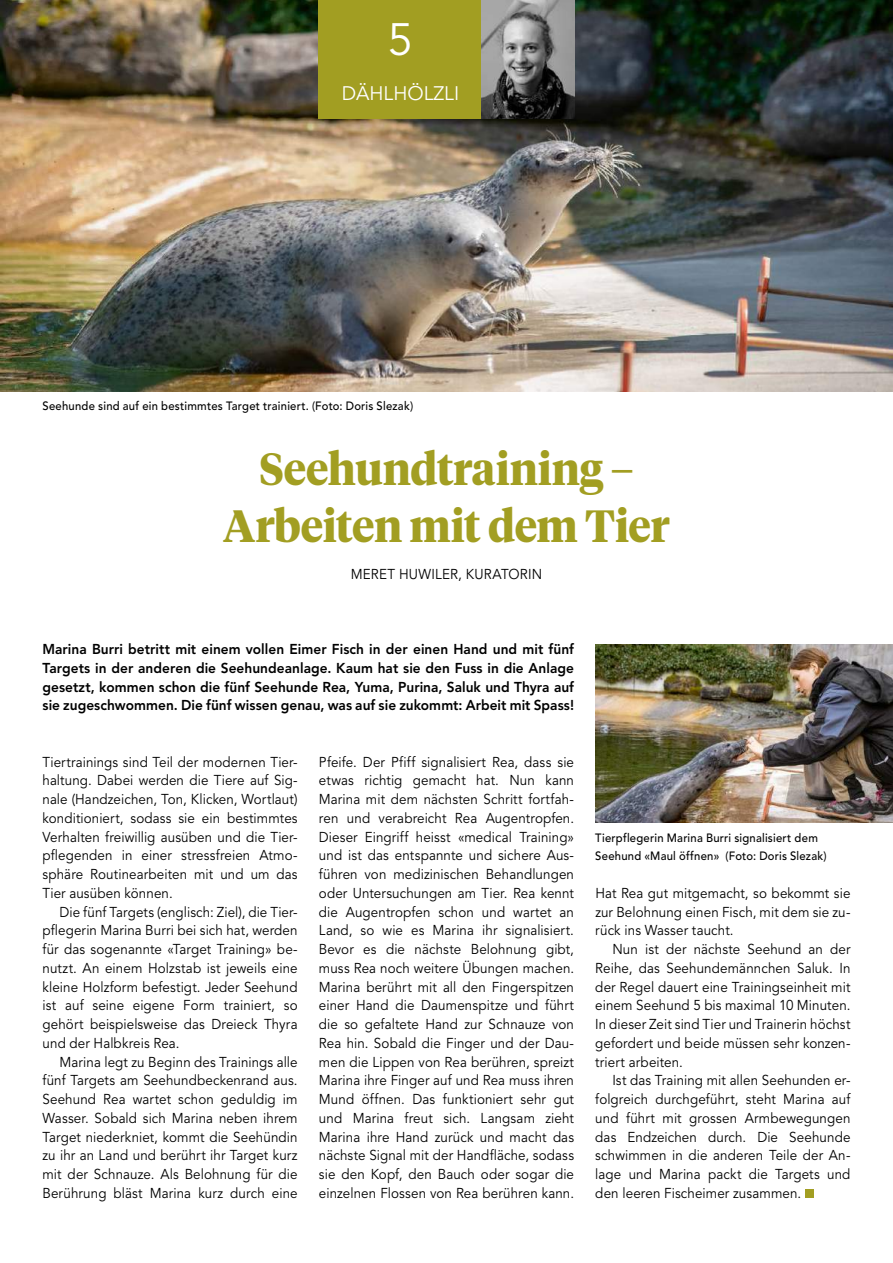
<style>
.page{position:relative;width:893px;height:1263px;background:#fff}
.page>*{position:absolute;margin:0;border:0;box-sizing:border-box;transform-origin:0 0}
.t1{font:700 45px/56.2px "Tiempos Headline";letter-spacing:-.01em;color:#a29e22;text-align:center;scale:.94 1}
.t2{font:45px "Avenir LT Std";color:#fff}
.t3{font:19.5px "Avenir LT Std";color:#fff}
.t4{font:14.25px/18.8px "Avenir LT Std";letter-spacing:.01em;color:#000;text-align:justify;scale:.94 1}
.t5{font:800 14.25px/18.8px "Avenir LT Std";letter-spacing:.005em;color:#000;text-align:justify;scale:.96 1}
.t6{font:500 12px/18.8px "Avenir LT Std";letter-spacing:.02em;color:#000;scale:.94 1}
</style>
<div class="page">
<img style="left:0;top:0;width:893px;height:392px">
<div style="left:319px;top:0;width:163px;height:118px;background:#a29e22"></div>
<img style="left:482px;top:0;width:92px;height:118px">
<div style="left:805px;top:1189px;width:8px;height:9px;background:#a29e22"></div>
<img style="left:595px;top:644px;width:298px;height:179px">
<h1 class="t2" style="left:388px;top:14px;width:27px">5</h1>
<h2 class="t3" style="left:342px;top:82px;width:119px">DÄHLHÖLZLI</h2>
<p class="t6" style="left:43px;top:397px;width:396px">Seehunde sind auf ein bestimmtes Target trainiert. (Foto: Doris Slezak)</p>
<h1 class="t1" style="left:223px;top:439px;width:477px">Seehundtraining –<br>Arbeiten mit dem Tier</h1>
<p class="t4" style="left:351px;top:565px;width:205px">MERET HUWILER, KURATORIN</p>
<p class="t5" style="left:43px;top:640px;width:555px">Marina Burri betritt mit einem vollen Eimer Fisch in der einen Hand und mit fünf Targets in der anderen die Seehundeanlage. Kaum hat sie den Fuss in die Anlage gesetzt, kommen schon die fünf Seehunde Rea, Yuma, Purina, Saluk und Thyra auf sie zugeschwommen. Die fünf wissen genau, was auf sie zukommt: Arbeit mit Spass!</p>
<p class="t4" style="left:43px;top:753px;width:273px">Tiertrainings sind Teil der modernen Tier&shy;haltung. Dabei werden die Tiere auf Sig&shy;nale (Handzeichen, Ton, Klicken, Wortlaut) konditioniert, sodass sie ein bestimmtes Verhalten freiwillig ausüben und die Tier&shy;pflegenden in einer stressfreien Atmo&shy;sphäre Routinearbeiten mit und um das Tier ausüben können.</p>
<p class="t4" style="left:43px;top:903px;width:273px;text-indent:17px">Die fünf Targets (englisch: Ziel), die Tier&shy;pflegerin Marina Burri bei sich hat, werden für das sogenannte «Target Training» be&shy;nutzt. An einem Holzstab ist jeweils eine kleine Holzform befestigt. Jeder Seehund ist auf seine eigene Form trainiert, so gehört beispielsweise das Dreieck Thyra und der Halbkreis Rea.</p>
<p class="t4" style="left:43px;top:1053px;width:273px;text-indent:17px">Marina legt zu Beginn des Trainings alle fünf Targets am Seehundbeckenrand aus.<br>Seehund Rea wartet schon geduldig im Wasser. Sobald sich Marina neben ihrem Target niederkniet, kommt die Seehündin zu ihr an Land und berührt ihr Target kurz mit der Schnauze. Als Belohnung für die Berührung bläst Marina kurz durch eine</p>
<p class="t4" style="left:319px;top:753px;width:273px">Pfeife. Der Pfiff signalisiert Rea, dass sie etwas richtig gemacht hat. Nun kann Marina mit dem nächsten Schritt fortfah&shy;ren und verabreicht Rea Augentropfen.<br>Dieser Eingriff heisst «medical Training» und ist das entspannte und sichere Aus&shy;führen von medizinischen Behandlungen oder Untersuchungen am Tier. Rea kennt die Augentropfen schon und wartet an Land, so wie es Marina ihr signalisiert.<br>Bevor es die nächste Belohnung gibt, muss Rea noch weitere Übungen machen.<br>Marina berührt mit all den Fingerspitzen einer Hand die Daumenspitze und führt die so gefaltete Hand zur Schnauze von Rea hin. Sobald die Finger und der Dau&shy;men die Lippen von Rea berühren, spreizt Marina ihre Finger auf und Rea muss ihren Mund öffnen. Das funktioniert sehr gut und Marina freut sich. Langsam zieht Marina ihre Hand zurück und macht das nächste Signal mit der Handfläche, sodass sie den Kopf, den Bauch oder sogar die einzelnen Flossen von Rea berühren kann.</p>
<p class="t6" style="left:595px;top:828px;width:248px">Tierpflegerin Marina Burri signalisiert dem<br>Seehund «Maul öffnen» (Foto: Doris Slezak)</p>
<p class="t4" style="left:595px;top:884px;width:273px">Hat Rea gut mitgemacht, so bekommt sie zur Belohnung einen Fisch, mit dem sie zu&shy;rück ins Wasser taucht.</p>
<p class="t4" style="left:595px;top:940px;width:273px;text-indent:17px">Nun ist der nächste Seehund an der Reihe, das Seehundemännchen Saluk. In der Regel dauert eine Trainingseinheit mit einem Seehund 5 bis maximal 10 Minuten.<br>In dieser Zeit sind Tier und Trainerin höchst gefordert und beide müssen sehr konzen&shy;triert arbeiten.</p>
<p class="t4" style="left:595px;top:1071px;width:273px;text-indent:17px">Ist das Training mit allen Seehunden er&shy;folgreich durchgeführt, steht Marina auf und führt mit grossen Armbewegungen das Endzeichen durch. Die Seehunde schwimmen in die anderen Teile der An&shy;lage und Marina packt die Targets und den leeren Fischeimer zusammen.</p>
</div>
